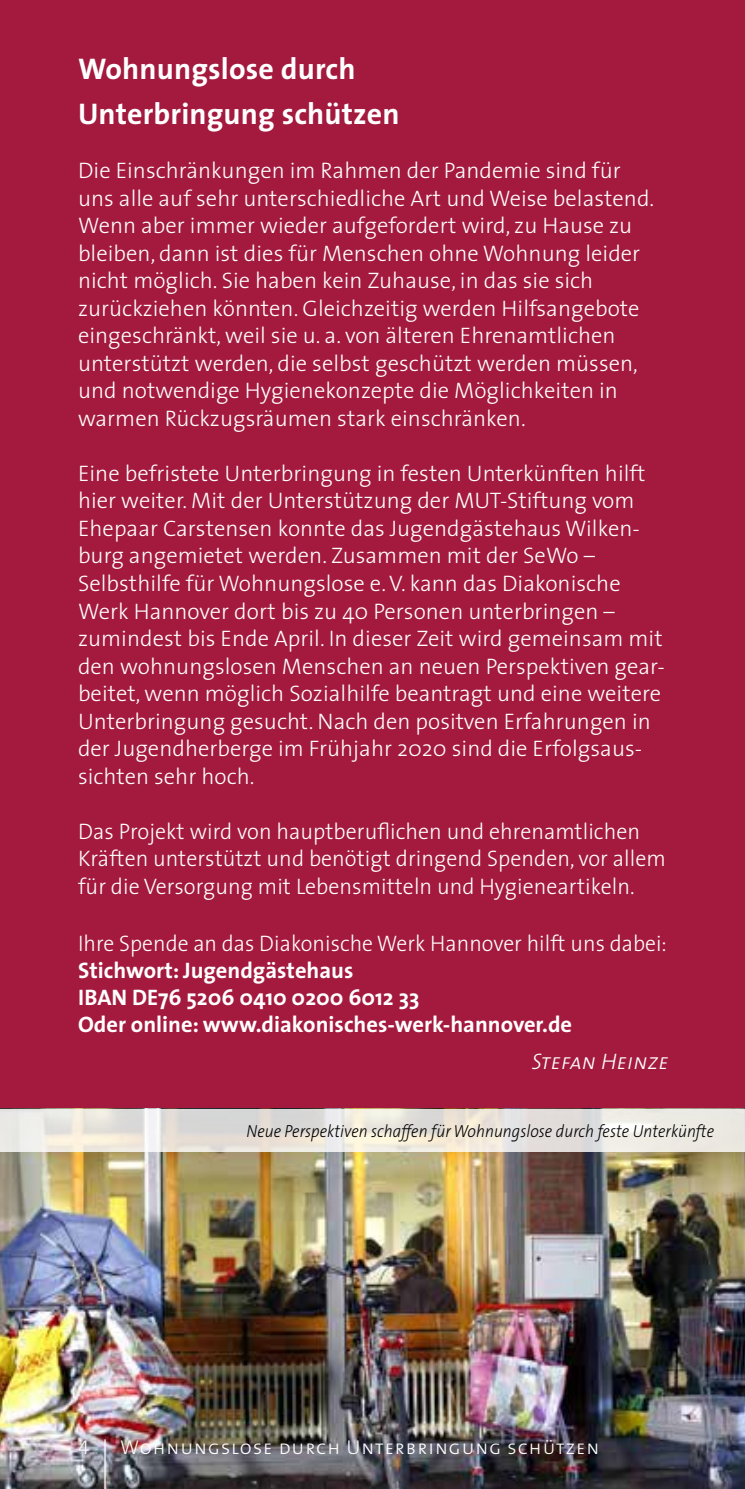
<style>
.page{position:relative;width:745px;height:1489px;background:#fff}
.page>*{position:absolute;margin:0;border:0;box-sizing:border-box;transform-origin:0 0}
.t1{font:700 30px/45px "The Sans";letter-spacing:.005em;color:#fff}
.t2{font:300 22.5px/27.5px "The Sans";color:#fff}
.t3{font:700 22.5px/27px "The Sans";color:#fff}
.t4{font:300 22.5px "The Sans";color:#fff;scale:.96 1}
.t5{font:italic 22.5px "The Sans Light Caps";color:#fff}
.t6{font:20px "The Sans Light Caps";letter-spacing:.05em;color:#fff}
.t7{font:italic 300 17.5px "The Sans";color:#000;scale:.9 1}
</style>
<div class="page">
<div style="left:0;top:0;width:744px;height:1488px;background:#a41a3e"></div>
<img style="left:0;top:1151px;width:744px;height:337px">
<svg style="left:0;top:1108px;width:744px;height:43px"></svg>
<hr style="left:104px;top:1439px;width:2px;height:49px;background:#fff">
<h1 class="t1" style="left:78px;top:45px;width:323px">Wohnungslose durch<br>Unterbringung schützen</h1>
<p class="t2" style="left:78px;top:156px;width:575px">Die Einschränkungen im Rahmen der Pandemie sind für uns alle auf sehr unterschiedliche Art und Weise belastend.<br>Wenn aber immer wieder aufgefordert wird, zu Hause zu bleiben, dann ist dies für Menschen ohne Wohnung leider nicht möglich. Sie haben kein Zuhause, in das sie sich zurückziehen könnten. Gleichzeitig werden Hilfsangebote eingeschränkt, weil sie u. a. von älteren Ehrenamtlichen unterstützt werden, die selbst geschützt werden müssen, und notwendige Hygienekonzepte die Möglichkeiten in warmen Rückzugsräumen stark einschränken.</p>
<p class="t2" style="left:78px;top:459px;width:587px">Eine befristete Unterbringung in festen Unterkünften hilft hier weiter. Mit der Unterstützung der MUT-Stiftung vom Ehepaar Carstensen konnte das Jugendgästehaus Wilken&shy;burg angemietet werden. Zusammen mit der SeWo – Selbsthilfe für Wohnungslose e. V. kann das Diakonische Werk Hannover dort bis zu 40 Personen unterbringen – zumindest bis Ende April. In dieser Zeit wird gemeinsam mit den wohnungslosen Menschen an neuen Perspektiven gear&shy;beitet, wenn möglich Sozialhilfe beantragt und eine weitere Unterbringung gesucht. Nach den positven Erfahrungen in der Jugendherberge im Frühjahr 2020 sind die Erfolgsaus&shy;sichten sehr hoch.</p>
<p class="t2" style="left:78px;top:816px;width:589px">Das Projekt wird von hauptberuflichen und ehrenamtlichen<br>Kräften unterstützt und benötigt dringend Spenden, vor allem für die Versorgung mit Lebensmitteln und Hygieneartikeln.</p>
<p class="t4" style="left:78px;top:925px;width:614px">Ihre Spende an das Diakonische Werk Hannover hilft uns dabei:</p>
<p class="t3" style="left:78px;top:956px;width:495px">Stichwort: Jugendgästehaus<br>IBAN DE76 5206 0410 0200 6012 33<br>Oder online: www.diakonisches-werk-hannover.de</p>
<p class="t5" style="left:531px;top:1042px;width:138px">Stefan Heinze</p>
<p class="t7" style="left:246px;top:1116px;width:521px">Neue Perspektiven schaffen für Wohnungslose durch feste Unterkünfte</p>
<p class="t6" style="left:79px;top:1430px;width:12px">4</p>
<p class="t6" style="left:120px;top:1430px;width:480px">Wohnungslose durch Unterbringung schützen</p>
</div>
